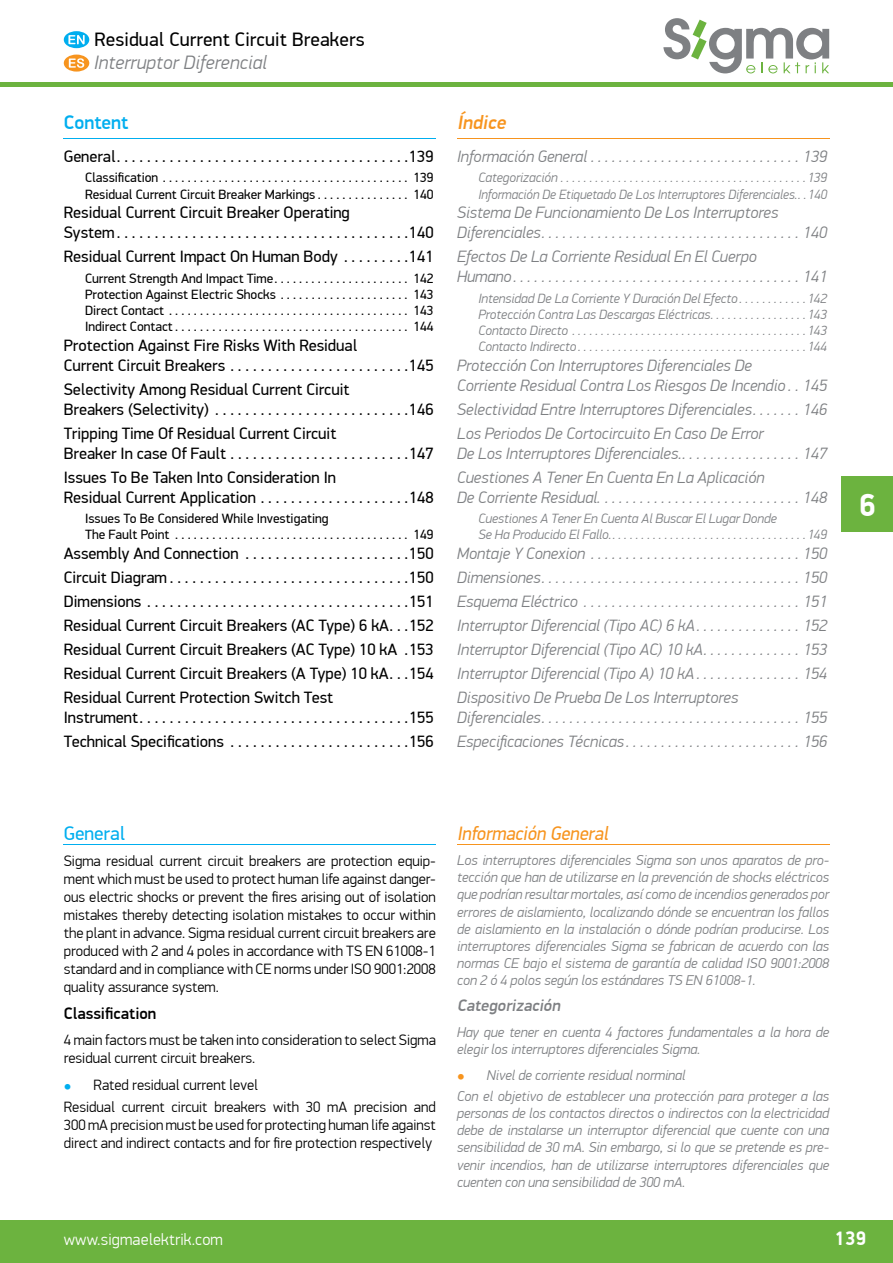
<style>
.page{position:relative;width:893px;height:1263px;background:#fff}
.page>*{position:absolute;margin:0;border:0;box-sizing:border-box;transform-origin:0 0}
.t1{font:700 31.5px "PF Din Display Pro";color:#fff}
.t2{font:19.5px "PF Din Display Pro";letter-spacing:.01em;color:#000}
.t3{font:italic 300 19.5px "PF Din Display Pro";letter-spacing:.01em;color:#7e8083}
.t4{font:italic 19.5px "PF Din Display Pro";color:#f7941e;scale:.95 1}
.t5{font:19.5px "PF Din Display Pro";color:#00aeef}
.t6{font:500 19.5px "PF Din Display Pro";color:#00aeef}
.t7{font:italic 500 19.5px "PF Din Display Pro";color:#f7941e}
.t8{font:700 19.5px "PF Din Display Pro";color:#fff}
.t9{font:italic 300 16.5px/24px "PF Din Display Pro";color:#7e8083}
.t10{font:16.5px/24px "PF Din Display Pro";color:#000}
.t11{font:300 16.5px "PF Din Display Pro";letter-spacing:.01em;color:#fff}
.t12{font:500 16.5px "PF Din Display Pro";color:#000}
.t13{font:italic 500 16.5px "PF Din Display Pro";color:#7e8083}
.t14{font:300 15px/18px "PF Din Display Pro";color:#000}
.t15{font:italic 300 14.25px/17.1px "PF Din Display Pro";color:#7e8083;text-align:justify}
.t16{font:italic 300 13.5px/16.2px "PF Din Display Pro";color:#7e8083}
.t17{font:13.5px/16.2px "PF Din Display Pro";color:#000}
.s1{font-weight:400;font-size:9px;color:#00aeef}
.s2{font-weight:400;font-style:normal;font-size:9px;color:#f7941e}
</style>
<div class="page">
<div style="left:0;top:82px;width:893px;height:5px;background:#6cb33f"></div>
<div style="left:842px;top:476px;width:51px;height:55px;background:#6cb33f"></div>
<svg style="left:663px;top:18px;width:166px;height:55px"></svg>
<div style="left:0;top:1220px;width:893px;height:43px;background:#6cb33f"></div>
<svg style="left:64px;top:31px;width:25px;height:17px"></svg>
<svg style="left:68px;top:35px;width:17px;height:9px"></svg>
<div style="left:64px;top:55px;width:25px;height:17px;background:#f7941e;border-radius:50%"></div>
<svg style="left:69px;top:58px;width:15px;height:10px"></svg>
<hr style="left:64px;top:844px;width:372px;height:1px;background:#00aeef">
<hr style="left:64px;top:138px;width:372px;height:1px;background:#00aeef">
<hr style="left:457px;top:844px;width:372px;height:1px;background:#f7941e">
<hr style="left:457px;top:138px;width:372px;height:1px;background:#f7941e">
<p class="t2" style="left:94px;top:28px;width:272px">Residual Current Circuit Breakers</p>
<p class="t3" style="left:94px;top:52px;width:175px">Interruptor Diferencial</p>
<p class="t6" style="left:64px;top:111px;width:66px">Content</p>
<p class="t10" style="left:64px;top:145px;width:371px">General . . . . . . . . . . . . . . . . . . . . . . . . . . . . . . . . . . . . . . .139</p>
<p class="t17" style="left:85px;top:170px;width:350px">Classification . . . . . . . . . . . . . . . . . . . . . . . . . . . . . . . . . . . . . . . . 139<br>Residual Current Circuit Breaker Markings . . . . . . . . . . . . . . . 140</p>
<p class="t10" style="left:64px;top:203px;width:371px;line-height:19.8px">Residual Current Circuit Breaker Operating<br>System . . . . . . . . . . . . . . . . . . . . . . . . . . . . . . . . . . . . . . .140</p>
<p class="t10" style="left:64px;top:245px;width:371px">Residual Current Impact On Human Body . . . . . . . . .141</p>
<p class="t17" style="left:85px;top:270px;width:350px;text-align:justify">Current Strength And Impact Time . . . . . . . . . . . . . . . . . . . . . . 142<br>Protection Against Electric Shocks . . . . . . . . . . . . . . . . . . . . . 143<br>Direct Contact . . . . . . . . . . . . . . . . . . . . . . . . . . . . . . . . . . . . . . . 143<br>Indirect Contact . . . . . . . . . . . . . . . . . . . . . . . . . . . . . . . . . . . . . . 144</p>
<p class="t10" style="left:64px;top:336px;width:371px;line-height:19.8px">Protection Against Fire Risks With Residual<br>Current Circuit Breakers . . . . . . . . . . . . . . . . . . . . . . . .145</p>
<p class="t10" style="left:64px;top:380px;width:371px;line-height:19.8px">Selectivity Among Residual Current Circuit<br>Breakers (Selectivity) . . . . . . . . . . . . . . . . . . . . . . . . . .146</p>
<p class="t10" style="left:64px;top:424px;width:371px;line-height:19.8px">Tripping Time Of Residual Current Circuit<br>Breaker In case Of Fault . . . . . . . . . . . . . . . . . . . . . . . .147</p>
<p class="t10" style="left:64px;top:467px;width:371px;line-height:19.8px">Issues To Be Taken Into Consideration In<br>Residual Current Application . . . . . . . . . . . . . . . . . . . .148</p>
<p class="t17" style="left:85px;top:510px;width:350px">Issues To Be Considered While Investigating<br>The Fault Point . . . . . . . . . . . . . . . . . . . . . . . . . . . . . . . . . . . . . . 149</p>
<p class="t10" style="left:64px;top:542px;width:371px;text-align:justify">Assembly And Connection . . . . . . . . . . . . . . . . . . . . . .150<br>Circuit Diagram . . . . . . . . . . . . . . . . . . . . . . . . . . . . . . . .150<br>Dimensions . . . . . . . . . . . . . . . . . . . . . . . . . . . . . . . . . . .151<br>Residual Current Circuit Breakers (AC Type) 6 kA . . .152<br>Residual Current Circuit Breakers (AC Type) 10 kA .153<br>Residual Current Circuit Breakers (A Type) 10 kA . . .154<br>Residual Current Protection Switch Test</p>
<p class="t10" style="left:64px;top:706px;width:371px">Instrument . . . . . . . . . . . . . . . . . . . . . . . . . . . . . . . . . . . .155<br>Technical Specifications . . . . . . . . . . . . . . . . . . . . . . . .156</p>
<p class="t7" style="left:457px;top:111px;width:54px">Índice</p>
<p class="t9" style="left:457px;top:144px;width:371px">Información General . . . . . . . . . . . . . . . . . . . . . . . . . . . . . . 139</p>
<p class="t16" style="left:478px;top:170px;width:350px">Categorización . . . . . . . . . . . . . . . . . . . . . . . . . . . . . . . . . . . . . . . . . . .139<br>Información De Etiquetado De Los Interruptores Diferenciales. . .140</p>
<p class="t9" style="left:457px;top:203px;width:371px;line-height:19.8px">Sistema De Funcionamiento De Los Interruptores<br>Diferenciales . . . . . . . . . . . . . . . . . . . . . . . . . . . . . . . . . . . . . 140</p>
<p class="t9" style="left:457px;top:247px;width:371px;line-height:19.8px">Efectos De La Corriente Residual En El Cuerpo<br>Humano . . . . . . . . . . . . . . . . . . . . . . . . . . . . . . . . . . . . . . . . . 141</p>
<p class="t16" style="left:478px;top:290px;width:350px;text-align:justify">Intensidad De La Corriente Y Duración Del Efecto . . . . . . . . . . . .142<br>Protección Contra Las Descargas Eléctricas . . . . . . . . . . . . . . . . .143<br>Contacto Directo . . . . . . . . . . . . . . . . . . . . . . . . . . . . . . . . . . . . . . . . .143<br>Contacto Indirecto . . . . . . . . . . . . . . . . . . . . . . . . . . . . . . . . . . . . . . . .144</p>
<p class="t9" style="left:457px;top:356px;width:371px;line-height:19.8px">Protección Con Interruptores Diferenciales De<br>Corriente Residual Contra Los Riesgos De Incendio . . 145</p>
<p class="t9" style="left:457px;top:397px;width:371px">Selectividad Entre Interruptores Diferenciales . . . . . . . 146<br>Los Periodos De Cortocircuito En Caso De Error</p>
<p class="t9" style="left:457px;top:441px;width:371px">De Los Interruptores Diferenciales. . . . . . . . . . . . . . . . . . 147<br>Cuestiones A Tener En Cuenta En La Aplicación</p>
<p class="t9" style="left:457px;top:485px;width:371px">De Corriente Residual. . . . . . . . . . . . . . . . . . . . . . . . . . . . . 148</p>
<p class="t16" style="left:478px;top:510px;width:350px">Cuestiones A Tener En Cuenta Al Buscar El Lugar Donde<br>Se Ha Producido El Fallo. . . . . . . . . . . . . . . . . . . . . . . . . . . . . . . . . . .149</p>
<p class="t9" style="left:457px;top:541px;width:371px;text-align:justify">Montaje Y Conexion . . . . . . . . . . . . . . . . . . . . . . . . . . . . . . 150<br>Dimensiones . . . . . . . . . . . . . . . . . . . . . . . . . . . . . . . . . . . . . 150<br>Esquema Eléctrico . . . . . . . . . . . . . . . . . . . . . . . . . . . . . . . 151<br>Interruptor Diferencial (Tipo AC) 6 kA . . . . . . . . . . . . . . . 152<br>Interruptor Diferencial (Tipo AC) 10 kA . . . . . . . . . . . . . . 153<br>Interruptor Diferencial (Tipo A) 10 kA . . . . . . . . . . . . . . . 154<br>Dispositivo De Prueba De Los Interruptores</p>
<p class="t9" style="left:457px;top:706px;width:371px">Diferenciales . . . . . . . . . . . . . . . . . . . . . . . . . . . . . . . . . . . . . 155<br>Especificaciones Técnicas . . . . . . . . . . . . . . . . . . . . . . . . . 156</p>
<p class="t5" style="left:64px;top:821px;width:63px">General</p>
<p class="t14" style="left:64px;top:852px;width:374px;text-align:justify">Sigma residual current circuit breakers are protection equip&shy;ment which must be used to protect human life against danger&shy;ous electric shocks or prevent the fires arising out of isolation mistakes thereby detecting isolation mistakes to occur within the plant in advance. Sigma residual current circuit breakers are produced with 2 and 4 poles in accordance with TS EN 61008-1 standard and in compliance with CE norms under ISO 9001:2008 quality assurance system.</p>
<p class="t12" style="left:64px;top:1003px;width:94px">Classification</p>
<p class="t14" style="left:64px;top:1031px;width:374px">4 main factors must be taken into consideration to select Sigma residual current circuit breakers.</p>
<p class="t14" style="left:64px;top:1074px;width:374px;line-height:22.2px"><span class="s1">●</span> Rated residual current level<br>Residual current circuit breakers with 30 mA precision and</p>
<p class="t14" style="left:64px;top:1116px;width:374px">300 mA precision must be used for protecting human life against direct and indirect contacts and for fire protection respectively</p>
<p class="t4" style="left:457px;top:821px;width:165px">Información General</p>
<p class="t15" style="left:457px;top:852px;width:374px">Los interruptores diferenciales Sigma son unos aparatos de pro&shy;tección que han de utilizarse en la prevención de shocks eléctricos que podrían resultar mortales, así como de incendios generados por errores de aislamiento, localizando dónde se encuentran los fallos de aislamiento en la instalación o dónde podrían producirse. Los interruptores diferenciales Sigma se fabrican de acuerdo con las normas CE bajo el sistema de garantía de calidad ISO 9001:2008 con 2 ó 4 polos según los estándares TS EN 61008-1.</p>
<p class="t13" style="left:457px;top:996px;width:108px">Categorización</p>
<p class="t15" style="left:457px;top:1024px;width:374px">Hay que tener en cuenta 4 factores fundamentales a la hora de elegir los interruptores diferenciales Sigma.</p>
<p class="t15" style="left:457px;top:1064px;width:374px;line-height:21.3px"><span class="s2">●</span> Nivel de corriente residual norminal<br>Con el objetivo de establecer una protección para proteger a las</p>
<p class="t15" style="left:457px;top:1105px;width:374px">personas de los contactos directos o indirectos con la electricidad debe de instalarse un interruptor diferencial que cuente con una sensibilidad de 30 mA. Sin embargo, si lo que se pretende es pre&shy;venir incendios, han de utilizarse interruptores diferenciales que cuenten con una sensibilidad de 300 mA.</p>
<h1 class="t1" style="left:859px;top:486px;width:18px">6</h1>
<p class="t11" style="left:64px;top:1230px;width:161px">www.sigmaelektrik.com</p>
<p class="t8" style="left:835px;top:1227px;width:33px">139</p>
</div>
